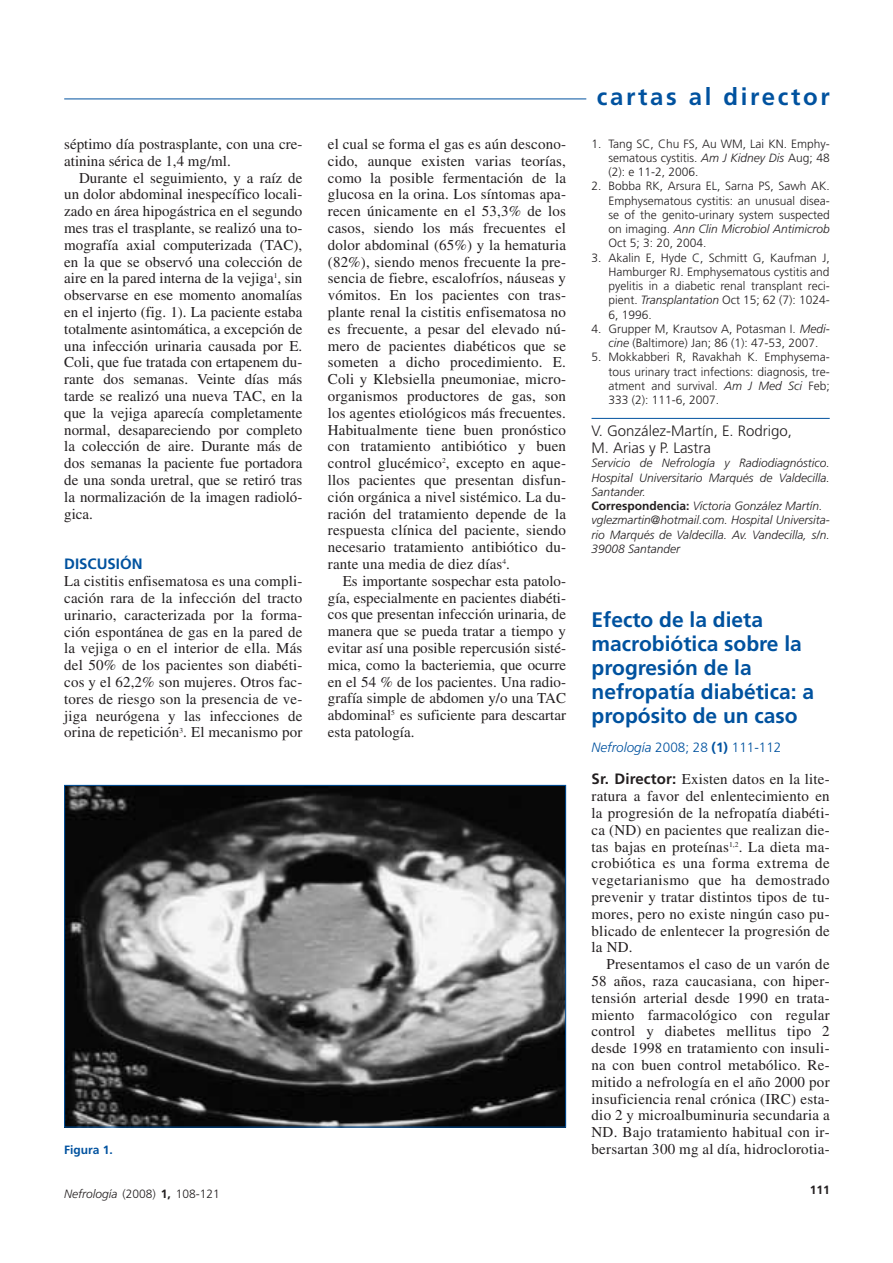
<style>
.page{position:relative;width:893px;height:1263px;background:#fff}
.page>*{position:absolute;margin:0;border:0;box-sizing:border-box;transform-origin:0 0}
.t1{font:700 24px "Frutiger";letter-spacing:.11em;color:#00529f}
.t2{font:700 21px/24px "Frutiger";color:#00529f}
.t3{font:15px/16.8px "Times";letter-spacing:.01em;color:#231f20;text-align:justify}
.t4{font:300 15px/17.4px "Frutiger";color:#231f20}
.t5{font:700 15px "Frutiger";color:#00529f}
.t6{font:300 13.5px "Frutiger";color:#00529f}
.t7{font:300 12px/14.2px "Frutiger";color:#231f20;text-align:justify}
.t8{font:italic 300 12px/14.2px "Frutiger";color:#231f20}
.t9{font:700 12px "Frutiger";color:#00529f}
.t10{font:700 12px "Frutiger";color:#231f20}
.s1{font-style:italic}
.s2{font-weight:700;font-style:normal}
.s3{font-weight:700}
.s4{font-family:"Frutiger";font-weight:700}
</style>
<div class="page">
<hr style="left:64px;top:99px;width:522px;height:1px;background:#00529f">
<hr style="left:591px;top:418px;width:239px;height:1px;background:#00529f">
<img style="left:66px;top:787px;width:498px;height:338px">
<p class="t3" style="left:64px;top:137px;width:240px">séptimo día postrasplante, con una cre&shy;atinina sérica de 1,4 mg/ml.</p>
<p class="t3" style="left:64px;top:171px;width:240px;text-indent:15px">Durante el seguimiento, y a raíz de un dolor abdominal inespecífico locali&shy;zado en área hipogástrica en el segundo mes tras el trasplante, se realizó una to&shy;mografía axial computerizada (TAC), en la que se observó una colección de aire en la pared interna de la vejiga<sup>1</sup>, sin observarse en ese momento anomalías en el injerto (fig. 1). La paciente estaba totalmente asintomática, a excepción de una infección urinaria causada por E.<br>Coli, que fue tratada con ertapenem du&shy;rante dos semanas. Veinte días más tarde se realizó una nueva TAC, en la que la vejiga aparecía completamente normal, desapareciendo por completo la colección de aire. Durante más de dos semanas la paciente fue portadora de una sonda uretral, que se retiró tras la normalización de la imagen radioló&shy;gica.</p>
<p class="t5" style="left:64px;top:556px;width:80px">DISCUSIÓN</p>
<p class="t3" style="left:64px;top:574px;width:240px">La cistitis enfisematosa es una compli&shy;cación rara de la infección del tracto urinario, caracterizada por la forma&shy;ción espontánea de gas en la pared de la vejiga o en el interior de ella. Más del 50% de los pacientes son diabéti&shy;cos y el 62,2% son mujeres. Otros fac&shy;tores de riesgo son la presencia de ve&shy;jiga neurógena y las infecciones de orina de repetición<sup>3</sup>. El mecanismo por</p>
<p class="t3" style="left:328px;top:137px;width:240px">el cual se forma el gas es aún descono&shy;cido, aunque existen varias teorías, como la posible fermentación de la glucosa en la orina. Los síntomas apa&shy;recen únicamente en el 53,3% de los casos, siendo los más frecuentes el dolor abdominal (65%) y la hematuria (82%), siendo menos frecuente la pre&shy;sencia de fiebre, escalofríos, náuseas y vómitos. En los pacientes con tras&shy;plante renal la cistitis enfisematosa no es frecuente, a pesar del elevado nú&shy;mero de pacientes diabéticos que se someten a dicho procedimiento. E.<br>Coli y Klebsiella pneumoniae, micro&shy;organismos productores de gas, son los agentes etiológicos más frecuentes.<br>Habitualmente tiene buen pronóstico con tratamiento antibiótico y buen control glucémico<sup>2</sup>, excepto en aque&shy;llos pacientes que presentan disfun&shy;ción orgánica a nivel sistémico. La du&shy;ración del tratamiento depende de la respuesta clínica del paciente, siendo necesario tratamiento antibiótico du&shy;rante una media de diez días<sup>4</sup>.</p>
<p class="t3" style="left:328px;top:574px;width:240px;text-indent:15px">Es importante sospechar esta patolo&shy;gía, especialmente en pacientes diabéti&shy;cos que presentan infección urinaria, de manera que se pueda tratar a tiempo y evitar así una posible repercusión sisté&shy;mica, como la bacteriemia, que ocurre en el 54 % de los pacientes. Una radio&shy;grafía simple de abdomen y/o una TAC abdominal<sup>5</sup> es suficiente para descartar esta patología.</p>
<h1 class="t1" style="left:597px;top:84px;width:234px">cartas al director</h1>
<p class="t7" style="left:608px;top:137px;width:223px;text-indent:-17px">1. Tang SC, Chu FS, Au WM, Lai KN. Emphy&shy;sematous cystitis. <span class="s1">Am J Kidney Dis</span> Aug; 48 (2): e 11-2, 2006.</p>
<p class="t7" style="left:608px;top:180px;width:223px;text-indent:-17px">2. Bobba RK, Arsura EL, Sarna PS, Sawh AK.<br>Emphysematous cystitis: an unusual disea&shy;se of the genito-urinary system suspected on imaging. <span class="s1">Ann Clin Microbiol Antimicrob </span>Oct 5; 3: 20, 2004.</p>
<p class="t7" style="left:608px;top:251px;width:223px;text-indent:-17px">3. Akalin E, Hyde C, Schmitt G, Kaufman J, Hamburger RJ. Emphysematous cystitis and pyelitis in a diabetic renal transplant reci&shy;pient. <span class="s1">Transplantation</span> Oct 15; 62 (7): 1024- 6, 1996.</p>
<p class="t7" style="left:591px;top:323px;width:240px;text-align:center">4. Grupper M, Krautsov A, Potasman I. <span class="s1">Medi&shy;cine</span> (Baltimore) Jan; 86 (1): 47-53, 2007.</p>
<p class="t7" style="left:608px;top:351px;width:223px;text-indent:-17px">5. Mokkabberi R, Ravakhah K. Emphysema&shy;tous urinary tract infections: diagnosis, tre&shy;atment and survival. <span class="s1">Am J Med Sci</span> Feb; 333 (2): 111-6, 2007.</p>
<p class="t4" style="left:591px;top:423px;width:202px">V. González-Martín, E. Rodrigo,<br>M. Arias y P. Lastra</p>
<p class="t8" style="left:591px;top:457px;width:240px">Servicio de Nefrología y Radiodiagnóstico.<br>Hospital Universitario Marqués de Valdecilla.<br>Santander.<br><span class="s2">Correspondencia:</span> Victoria González Martín. vglezmartin@hotmail.com. Hospital Universita&shy;rio Marqués de Valdecilla. Av. Vandecilla, s/n.<br>39008 Santander</p>
<h2 class="t2" style="left:591px;top:608px;width:224px">Efecto de la dieta macrobiótica sobre la progresión de la nefropatía diabética: a propósito de un caso</h2>
<p class="t6" style="left:591px;top:741px;width:191px"><span class="s1">Nefrología</span> 2008; 28 <span class="s3">(1)</span> 111-112</p>
<p class="t3" style="left:591px;top:772px;width:240px"><span class="s4">Sr. Director:</span> Existen datos en la lite&shy;ratura a favor del enlentecimiento en la progresión de la nefropatía diabéti&shy;ca (ND) en pacientes que realizan die&shy;tas bajas en proteínas<sup>1,2</sup>. La dieta ma&shy;crobiótica es una forma extrema de vegetarianismo que ha demostrado prevenir y tratar distintos tipos de tu&shy;mores, pero no existe ningún caso pu&shy;blicado de enlentecer la progresión de la ND.</p>
<p class="t3" style="left:591px;top:957px;width:240px;text-indent:15px">Presentamos el caso de un varón de 58 años, raza caucasiana, con hiper&shy;tensión arterial desde 1990 en trata&shy;miento farmacológico con regular control y diabetes mellitus tipo 2 desde 1998 en tratamiento con insuli&shy;na con buen control metabólico. Re&shy;mitido a nefrología en el año 2000 por insuficiencia renal crónica (IRC) esta&shy;dio 2 y microalbuminuria secundaria a ND. Bajo tratamiento habitual con ir-</p>
<p class="t9" style="left:64px;top:1144px;width:50px">Figura 1.</p>
<p class="t3" style="left:591px;top:1142px;width:240px">bersartan 300 mg al día, hidroclorotia-</p>
<p class="t7" style="left:64px;top:1188px;width:157px"><span class="s1">Nefrología</span> (2008) <span class="s3">1,</span> 108-121</p>
<p class="t10" style="left:810px;top:1183px;width:22px">111</p>
</div>
